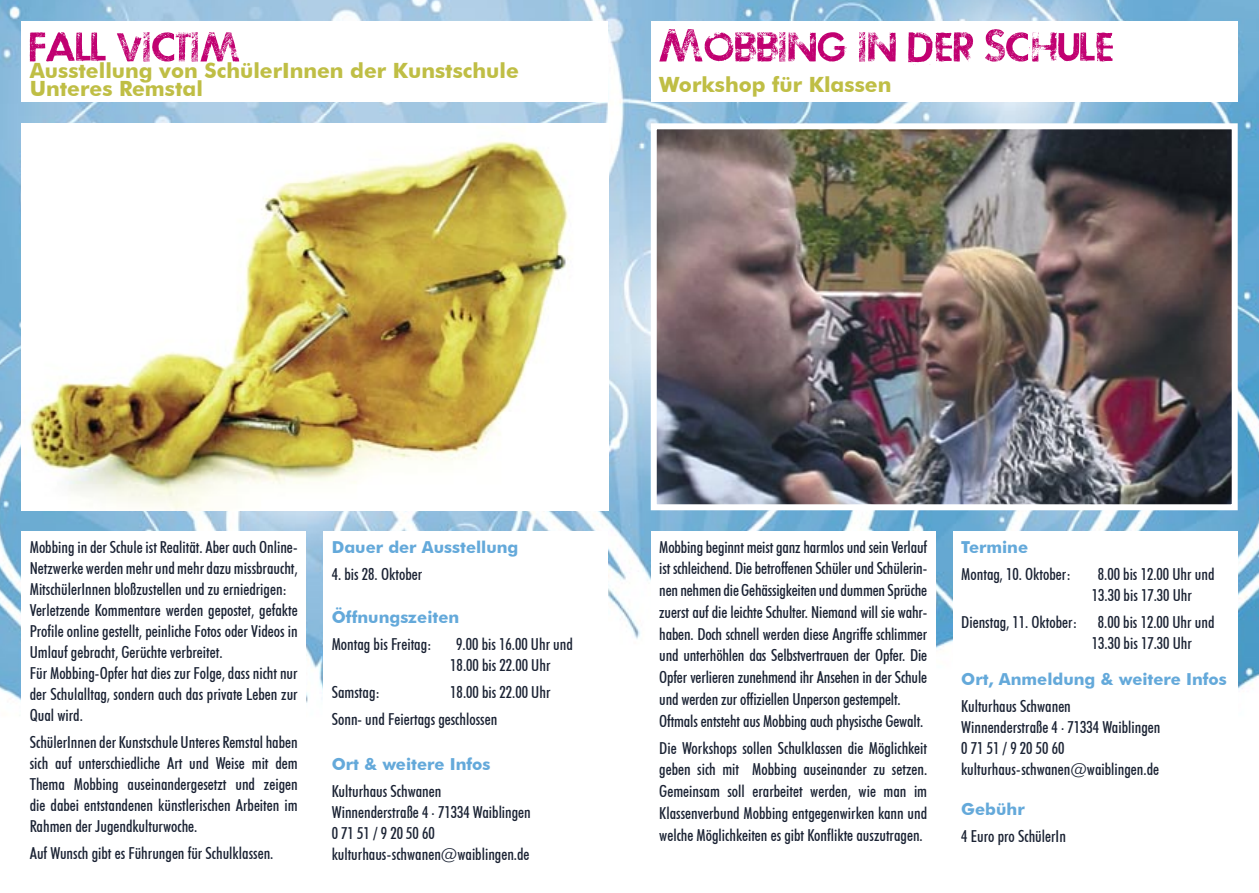
<style>
.page{position:relative;width:1259px;height:893px;background:#fff}
.page>*{position:absolute;margin:0;border:0;box-sizing:border-box;transform-origin:0 0}
.t1{font:700 21px/18px "Futura BT";color:#bfbe45}
.t2{font:500 condensed 16.5px/21px "Futura BT";color:#1b2334}
.t3{font:700 16.5px "Futura BT";color:#64a9da}
</style>
<div class="page">
<img style="left:0;top:0;width:1259px;height:703px">
<div style="left:21px;top:531px;width:285px;height:341px;background:#fff"></div>
<div style="left:323px;top:531px;width:285px;height:341px;background:#fff"></div>
<div style="left:21px;top:21px;width:587px;height:81px;background:#fff"></div>
<img style="left:21px;top:123px;width:587px;height:387px">
<div style="left:651px;top:531px;width:284px;height:341px;background:#fff"></div>
<div style="left:952px;top:531px;width:285px;height:341px;background:#fff"></div>
<div style="left:651px;top:21px;width:586px;height:81px;background:#fff"></div>
<img style="left:658px;top:130px;width:572px;height:373px">
<div style="left:651px;top:123px;width:586px;height:387px;border:6px solid #fff"></div>
<svg style="left:659px;top:29px;width:454px;height:36px"></svg>
<svg style="left:30px;top:32px;width:209px;height:30px"></svg>
<p class="t1" style="left:30px;top:61px;width:491px">Ausstellung von SchülerInnen der Kunstschule<br>Unteres Remstal</p>
<p class="t1" style="left:659px;top:75px;width:234px">Workshop für Klassen</p>
<p class="t2" style="left:30px;top:536px;width:269px">Mobbing in der Schule ist Realität. Aber auch Online-Netzwerke werden mehr und mehr dazu missbraucht, MitschülerInnen bloßzustellen und zu erniedrigen:<br>Verletzende Kommentare werden gepostet, gefakte Profile online gestellt, peinliche Fotos oder Videos in Umlauf gebracht, Gerüchte verbreitet.<br>Für Mobbing-Opfer hat dies zur Folge, dass nicht nur der Schulalltag, sondern auch das private Leben zur Qual wird.</p>
<p class="t2" style="left:30px;top:731px;width:269px;text-align:justify">SchülerInnen der Kunstschule Unteres Remstal haben sich auf unterschiedliche Art und Weise mit dem Thema Mobbing auseinandergesetzt und zeigen die dabei entstandenen künstlerischen Arbeiten im Rahmen der Jugendkulturwoche.</p>
<p class="t2" style="left:30px;top:842px;width:245px">Auf Wunsch gibt es Führungen für Schulklassen.</p>
<p class="t3" style="left:332px;top:537px;width:188px">Dauer der Ausstellung</p>
<p class="t2" style="left:332px;top:563px;width:92px">4. bis 28. Oktober</p>
<p class="t3" style="left:332px;top:607px;width:129px">Öffnungszeiten</p>
<p class="t2" style="left:332px;top:634px;width:101px">Montag bis Freitag:</p>
<p class="t2" style="left:450px;top:634px;width:124px;text-indent:6px">9.00 bis 16.00 Uhr und<br>18.00 bis 22.00 Uhr</p>
<p class="t2" style="left:332px;top:682px;width:50px">Samstag:</p>
<p class="t2" style="left:332px;top:679px;width:220px;line-height:27px;text-indent:118px">18.00 bis 22.00 Uhr<br>Sonn- und Feiertags geschlossen</p>
<p class="t3" style="left:332px;top:754px;width:160px">Ort &amp; weitere Infos</p>
<p class="t2" style="left:332px;top:781px;width:201px">Kulturhaus Schwanen<br>Winnenderstraße 4 . 71334 Waiblingen<br>0 71 51 / 9 20 50 60 kulturhaus-schwanen@waiblingen.de</p>
<p class="t2" style="left:659px;top:536px;width:269px;line-height:21.8px">Mobbing beginnt meist ganz harmlos und sein Verlauf ist schleichend. Die betroffenen Schüler und Schülerin&shy;nen nehmen die Gehässigkeiten und dummen Sprüche zuerst auf die leichte Schulter. Niemand will sie wahr&shy;haben. Doch schnell werden diese Angriffe schlimmer und unterhöhlen das Selbstvertrauen der Opfer. Die Opfer verlieren zunehmend ihr Ansehen in der Schule und werden zur offiziellen Unperson gestempelt.<br>Oftmals entsteht aus Mobbing auch physische Gewalt.</p>
<p class="t2" style="left:659px;top:737px;width:269px;line-height:21.8px;text-align:justify">Die Workshops sollen Schulklassen die Möglichkeit geben sich mit Mobbing auseinander zu setzen.<br>Gemeinsam soll erarbeitet werden, wie man im Klassenverbund Mobbing entgegenwirken kann und welche Möglichkeiten es gibt Konflikte auszutragen.</p>
<p class="t3" style="left:961px;top:537px;width:68px">Termine</p>
<p class="t2" style="left:961px;top:563px;width:111px">Montag, 10. Oktober:</p>
<p class="t2" style="left:1091px;top:563px;width:124px;text-indent:6px">8.00 bis 12.00 Uhr und<br>13.30 bis 17.30 Uhr</p>
<p class="t2" style="left:1091px;top:611px;width:124px;text-indent:-130px">Dienstag, 11. Oktober: 8.00 bis 12.00 Uhr und<br>13.30 bis 17.30 Uhr</p>
<p class="t3" style="left:961px;top:669px;width:267px">Ort, Anmeldung &amp; weitere Infos</p>
<p class="t2" style="left:961px;top:695px;width:201px">Kulturhaus Schwanen<br>Winnenderstraße 4 . 71334 Waiblingen<br>0 71 51 / 9 20 50 60 kulturhaus-schwanen@waiblingen.de</p>
<p class="t3" style="left:961px;top:799px;width:65px">Gebühr</p>
<p class="t2" style="left:961px;top:826px;width:106px">4 Euro pro SchülerIn</p>
</div>
